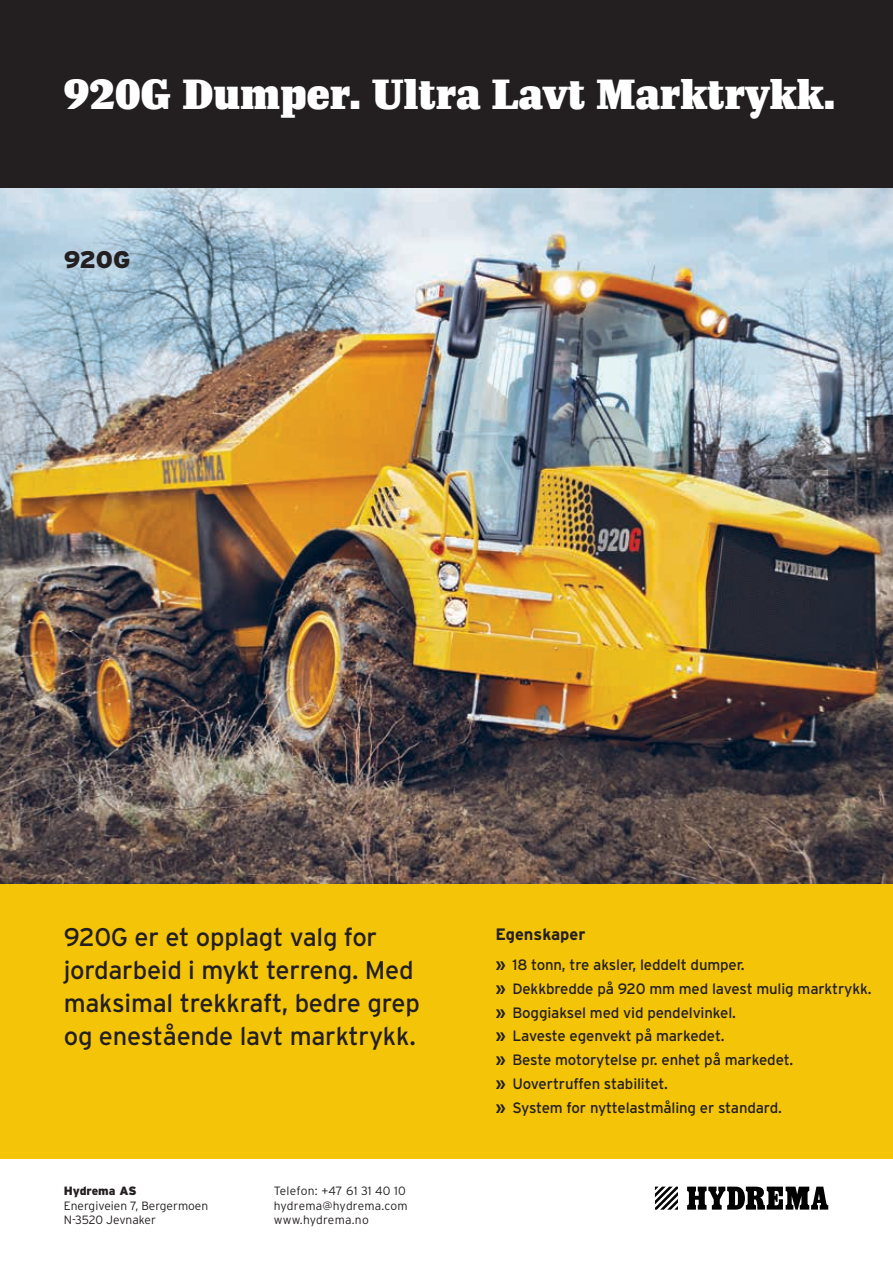
<style>
.page{position:relative;width:893px;height:1263px;background:#fff}
.page>*{position:absolute;margin:0;border:0;box-sizing:border-box;transform-origin:0 0}
.t1{font:42px "Impacto";color:#fff}
.t2{font:25.5px/33px "Interstate";letter-spacing:-.01em;color:#231f20}
.t3{font:900 24px "Interstate";color:#231f20}
.t4{font:700 16.5px "Interstate";color:#231f20}
.t5{font:15px/23.9px "Interstate";letter-spacing:-.01em;color:#231f20}
.t6{font:300 12px/14.4px "Interstate";letter-spacing:.02em;color:#231f20}
.t7{font:300 12px/14.4px "Interstate";color:#231f20}
.t8{font:900 12px "Interstate";color:#231f20}
.s1{font-weight:700;font-size:16.5px}
</style>
<div class="page">
<img style="left:0;top:187px;width:893px;height:697px">
<div style="left:0;top:884px;width:893px;height:275px;background:#f4c409"></div>
<svg style="left:655px;top:1186px;width:23px;height:24px"></svg>
<svg style="left:687px;top:1186px;width:141px;height:23px"></svg>
<div style="left:0;top:0;width:893px;height:187px;background:#231f20"></div>
<h1 class="t1" style="left:64px;top:70px;width:773px">920G Dumper. Ultra Lavt Marktrykk.</h1>
<h3 class="t3" style="left:64px;top:246px;width:68px">920G</h3>
<h2 class="t2" style="left:64px;top:920px;width:358px">920G er et opplagt valg for jordarbeid i mykt terreng. Med maksimal trekkraft, bedre grep og enestående lavt marktrykk.</h2>
<p class="t8" style="left:64px;top:1184px;width:74px">Hydrema AS</p>
<p class="t7" style="left:64px;top:1198px;width:146px">Energiveien 7, Bergermoen<br>N-3520 Jevnaker</p>
<p class="t6" style="left:274px;top:1184px;width:135px">Telefon: +47 61 31 40 10 hydrema@hydrema.com www.hydrema.no</p>
<p class="t4" style="left:495px;top:924px;width:92px">Egenskaper</p>
<p class="t5" style="left:495px;top:952px;width:378px"><span class="s1">»</span> 18 tonn, tre aksler, leddelt dumper.<br><span class="s1">»</span> Dekkbredde på 920 mm med lavest mulig marktrykk. <span class="s1">»</span> Boggiaksel med vid pendelvinkel.<br><span class="s1">»</span> Laveste egenvekt på markedet.<br><span class="s1">»</span> Beste motorytelse pr. enhet på markedet.<br><span class="s1">»</span> Uovertruffen stabilitet.<br><span class="s1">»</span> System for nyttelastmåling er standard.</p>
</div>
